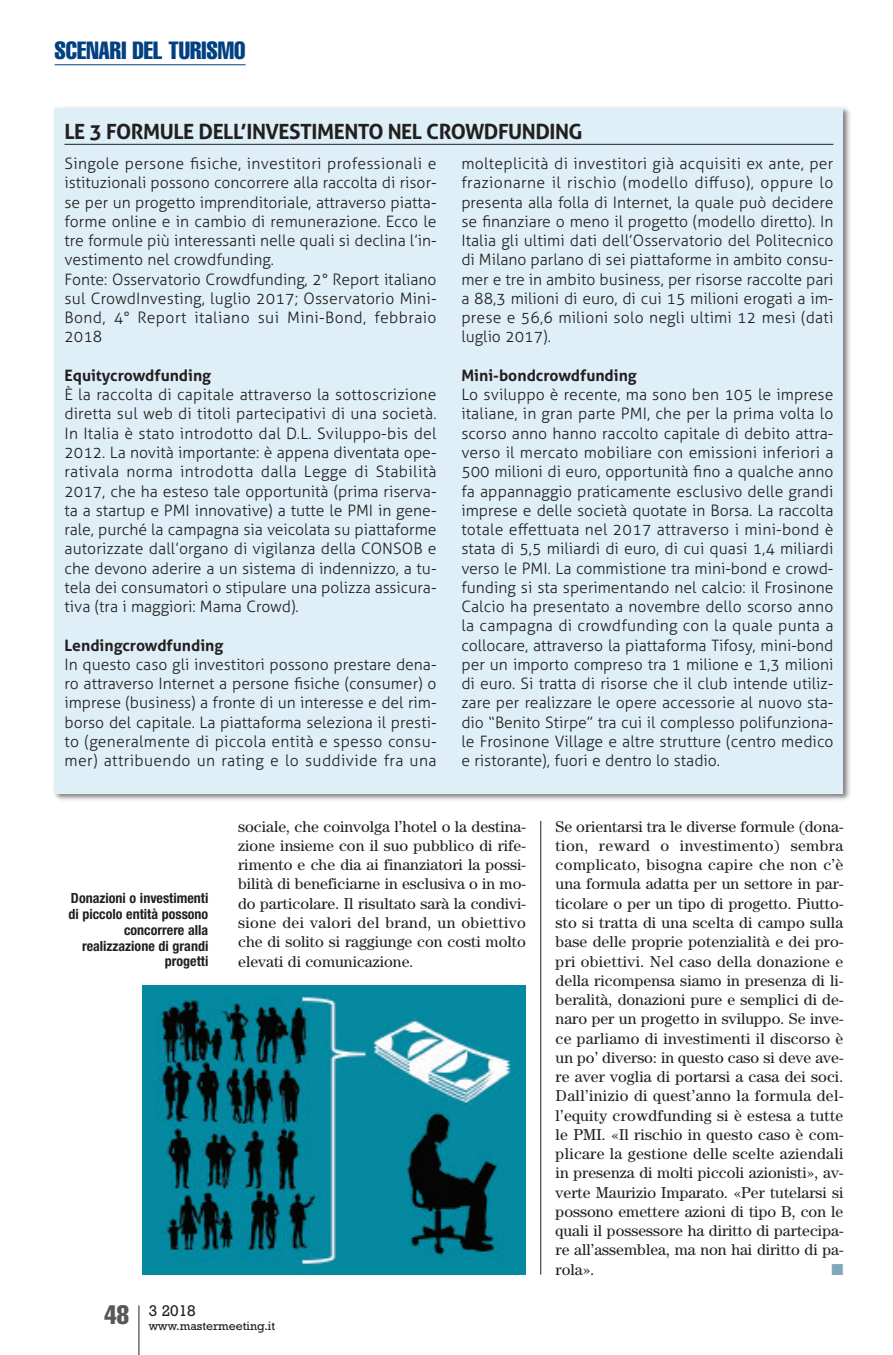
<style>
.page{position:relative;width:893px;height:1355px;background:#fff}
.page>*{position:absolute;margin:0;border:0;box-sizing:border-box;transform-origin:0 0}
.t1{font:extra-condensed 24.5px "Helvetica";color:#014081}
.t2{font:700 21px "Aller";letter-spacing:-.025em;color:#231f20}
.t3{font:300 15.75px/19.2px "Aller";color:#231f20;text-align:justify}
.t4{font:15.75px/19.2px "Century";color:#231f20;text-align:justify}
.t5{font:700 15.75px "Aller";color:#231f20}
.t6{font:15.75px "Rockwell";color:#231f20}
.t7{font:15.75px "Zapf Dingbats ITC";color:#7fa8bc}
.t8{font:700 condensed 14px/15.8px "Helvetica Neue";color:#231f20;text-align:right}
.t9{font:12.25px "Rockwell";color:#231f20}
</style>
<div class="page">
<hr style="left:138px;top:1305px;width:1px;height:49px;background:#231f20">
<hr style="left:55px;top:64px;width:191px;height:1px;background:#014081">
<hr style="left:540px;top:820px;width:1px;height:454px;background:#231f20">
<img style="left:54px;top:107px;width:796px;height:693px">
<div style="left:55px;top:108px;width:788px;height:685px;background:#deeff7"></div>
<hr style="left:64px;top:144px;width:769px;height:1px;background:#231f20">
<img style="left:142px;top:985px;width:384px;height:289px">
<h1 class="t1" style="left:55px;top:42px;width:193px">SCENARI DEL TURISMO</h1>
<h2 class="t2" style="left:64px;top:118px;width:520px">LE 3 FORMULE DELL’INVESTIMENTO NEL CROWDFUNDING</h2>
<p class="t3" style="left:64px;top:154px;width:374px;text-align:left">Singole persone fisiche, investitori professionali e istituzionali possono concorrere alla raccolta di risor&shy;se per un progetto imprenditoriale, attraverso piatta&shy;forme online e in cambio di remunerazione. Ecco le tre formule più interessanti nelle quali si declina l’in&shy;vestimento nel crowdfunding.<br>Fonte: Osservatorio Crowdfunding, 2° Report italiano sul CrowdInvesting, luglio 2017; Osservatorio Mini-Bond, 4° Report italiano sui Mini-Bond, febbraio 2018</p>
<p class="t5" style="left:64px;top:365px;width:148px">Equitycrowdfunding</p>
<p class="t3" style="left:64px;top:385px;width:374px">È la raccolta di capitale attraverso la sottoscrizione diretta sul web di titoli partecipativi di una società.<br>In Italia è stato introdotto dal D.L. Sviluppo-bis del 2012. La novità importante: è appena diventata ope&shy;rativala norma introdotta dalla Legge di Stabilità 2017, che ha esteso tale opportunità (prima riserva&shy;ta a startup e PMI innovative) a tutte le PMI in gene&shy;rale, purché la campagna sia veicolata su piattaforme autorizzate dall’organo di vigilanza della CONSOB e che devono aderire a un sistema di indennizzo, a tu&shy;tela dei consumatori o stipulare una polizza assicura&shy;tiva (tra i maggiori: Mama Crowd).</p>
<p class="t5" style="left:64px;top:635px;width:160px">Lendingcrowdfunding</p>
<p class="t3" style="left:64px;top:654px;width:374px">In questo caso gli investitori possono prestare dena&shy;ro attraverso Internet a persone fisiche (consumer) o imprese (business) a fronte di un interesse e del rim&shy;borso del capitale. La piattaforma seleziona il presti&shy;to (generalmente di piccola entità e spesso consu&shy;mer) attribuendo un rating e lo suddivide fra una</p>
<p class="t3" style="left:461px;top:154px;width:374px">molteplicità di investitori già acquisiti ex ante, per frazionarne il rischio (modello diffuso), oppure lo presenta alla folla di Internet, la quale può decidere se finanziare o meno il progetto (modello diretto). In Italia gli ultimi dati dell’Osservatorio del Politecnico di Milano parlano di sei piattaforme in ambito consu&shy;mer e tre in ambito business, per risorse raccolte pari a 88,3 milioni di euro, di cui 15 milioni erogati a im&shy;prese e 56,6 milioni solo negli ultimi 12 mesi (dati luglio 2017).</p>
<p class="t5" style="left:461px;top:365px;width:177px">Mini-bondcrowdfunding</p>
<p class="t3" style="left:461px;top:385px;width:374px">Lo sviluppo è recente, ma sono ben 105 le imprese italiane, in gran parte PMI, che per la prima volta lo scorso anno hanno raccolto capitale di debito attra&shy;verso il mercato mobiliare con emissioni inferiori a 500 milioni di euro, opportunità fino a qualche anno fa appannaggio praticamente esclusivo delle grandi imprese e delle società quotate in Borsa. La raccolta totale effettuata nel 2017 attraverso i mini-bond è stata di 5,5 miliardi di euro, di cui quasi 1,4 miliardi verso le PMI. La commistione tra mini-bond e crowd&shy;funding si sta sperimentando nel calcio: il Frosinone Calcio ha presentato a novembre dello scorso anno la campagna di crowdfunding con la quale punta a collocare, attraverso la piattaforma Tifosy, mini-bond per un importo compreso tra 1 milione e 1,3 milioni di euro. Si tratta di risorse che il club intende utiliz&shy;zare per realizzare le opere accessorie al nuovo sta&shy;dio “Benito Stirpe” tra cui il complesso polifunziona&shy;le Frosinone Village e altre strutture (centro medico e ristorante), fuori e dentro lo stadio.</p>
<p class="t8" style="left:69px;top:891px;width:141px">Donazioni o investimenti di piccolo entità possono concorrere alla realizzazione di grandi progetti</p>
<p class="t4" style="left:238px;top:818px;width:289px">sociale, che coinvolga l’hotel o la destina&shy;zione insieme con il suo pubblico di rife&shy;rimento e che dia ai finanziatori la possi&shy;bilità di beneficiarne in esclusiva o in mo&shy;do particolare. Il risultato sarà la condivi&shy;sione dei valori del brand, un obiettivo che di solito si raggiunge con costi molto elevati di comunicazione.</p>
<p class="t4" style="left:556px;top:818px;width:289px">Se orientarsi tra le diverse formule (dona&shy;tion, reward o investimento) sembra complicato, bisogna capire che non c’è una formula adatta per un settore in par&shy;ticolare o per un tipo di progetto. Piutto&shy;sto si tratta di una scelta di campo sulla base delle proprie potenzialità e dei pro&shy;pri obiettivi. Nel caso della donazione e della ricompensa siamo in presenza di li&shy;beralità, donazioni pure e semplici di de&shy;naro per un progetto in sviluppo. Se inve&shy;ce parliamo di investimenti il discorso è un po’ diverso: in questo caso si deve ave&shy;re aver voglia di portarsi a casa dei soci.<br>Dall’inizio di quest’anno la formula del&shy;l’equity crowdfunding si è estesa a tutte le PMI. «Il rischio in questo caso è com&shy;plicare la gestione delle scelte aziendali in presenza di molti piccoli azionisti», av&shy;verte Maurizio Imparato. «Per tutelarsi si possono emettere azioni di tipo B, con le quali il possessore ha diritto di partecipa&shy;re all’assemblea, ma non hai diritto di pa&shy;rola».</p>
<p class="t7" style="left:831px;top:1259px;width:13px">■</p>
<p class="t9" style="left:105px;top:1321px;width:172px"><sup>48</sup> www.mastermeeting.it</p>
<p class="t6" style="left:149px;top:1305px;width:49px">3 2018</p>
</div>
